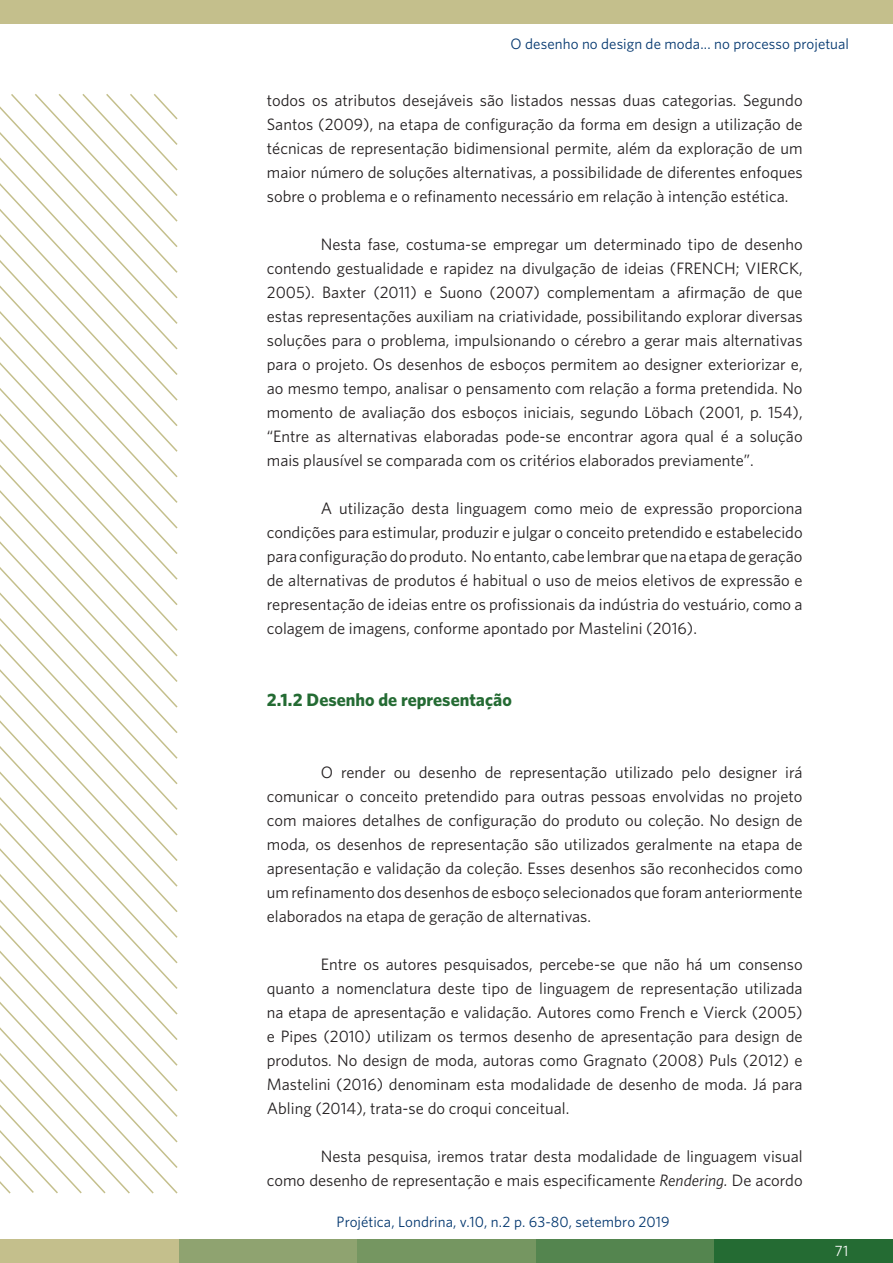
<style>
.page{position:relative;width:893px;height:1263px;background:#fff}
.page>*{position:absolute;margin:0;border:0;box-sizing:border-box;transform-origin:0 0}
.t1{font:700 18px "Whitney";color:#246b33}
.t2{font:16.5px/24px "Whitney";color:#231f20;text-align:justify}
.cabecalho{font:15px "Whitney";letter-spacing:.005em;color:#02366e}
.t3{font:15px "Whitney";color:#fff}
.s1{font-style:italic}
</style>
<div class="page">
<svg style="left:0;top:453px;width:177px;height:23px"></svg>
<svg style="left:0;top:476px;width:178px;height:25px"></svg>
<svg style="left:0;top:501px;width:178px;height:26px"></svg>
<svg style="left:0;top:527px;width:178px;height:25px"></svg>
<svg style="left:0;top:552px;width:178px;height:26px"></svg>
<svg style="left:0;top:578px;width:178px;height:26px"></svg>
<svg style="left:0;top:604px;width:178px;height:25px"></svg>
<svg style="left:0;top:629px;width:178px;height:26px"></svg>
<svg style="left:0;top:655px;width:178px;height:25px"></svg>
<svg style="left:0;top:680px;width:178px;height:26px"></svg>
<svg style="left:0;top:706px;width:178px;height:25px"></svg>
<svg style="left:0;top:731px;width:178px;height:26px"></svg>
<svg style="left:0;top:757px;width:178px;height:26px"></svg>
<svg style="left:0;top:783px;width:178px;height:25px"></svg>
<svg style="left:0;top:808px;width:178px;height:386px"></svg>
<svg style="left:0;top:834px;width:155px;height:360px"></svg>
<svg style="left:0;top:94px;width:178px;height:359px"></svg>
<svg style="left:0;top:859px;width:131px;height:335px"></svg>
<div style="left:179px;top:1239px;width:178px;height:24px;background:#8fa370"></div>
<div style="left:0;top:1239px;width:179px;height:24px;background:#c4bf8c"></div>
<div style="left:0;top:0;width:893px;height:23px;background:#c4bf8c"></div>
<div style="left:357px;top:1239px;width:179px;height:24px;background:#759661"></div>
<div style="left:536px;top:1239px;width:178px;height:24px;background:#54854f"></div>
<div style="left:714px;top:1239px;width:179px;height:24px;background:#246b33"></div>
<p class="cabecalho" style="left:511px;top:34px;width:340px">O desenho no design de moda... no processo projetual</p>
<p class="t2" style="left:267px;top:88px;width:537px">todos os atributos desejáveis são listados nessas duas categorias. Segundo Santos (2009), na etapa de configuração da forma em design a utilização de técnicas de representação bidimensional permite, além da exploração de um maior número de soluções alternativas, a possibilidade de diferentes enfoques sobre o problema e o refinamento necessário em relação à intenção estética.</p>
<p class="t2" style="left:267px;top:232px;width:537px;text-indent:54px">Nesta fase, costuma-se empregar um determinado tipo de desenho contendo gestualidade e rapidez na divulgação de ideias (FRENCH; VIERCK, 2005). Baxter (2011) e Suono (2007) complementam a afirmação de que estas representações auxiliam na criatividade, possibilitando explorar diversas soluções para o problema, impulsionando o cérebro a gerar mais alternativas para o projeto. Os desenhos de esboços permitem ao designer exteriorizar e, ao mesmo tempo, analisar o pensamento com relação a forma pretendida. No momento de avaliação dos esboços iniciais, segundo Löbach (2001, p. 154), “Entre as alternativas elaboradas pode-se encontrar agora qual é a solução mais plausível se comparada com os critérios elaborados previamente”.</p>
<p class="t2" style="left:267px;top:496px;width:537px;text-indent:54px">A utilização desta linguagem como meio de expressão proporciona condições para estimular, produzir e julgar o conceito pretendido e estabelecido para configuração do produto. No entanto, cabe lembrar que na etapa de geração de alternativas de produtos é habitual o uso de meios eletivos de expressão e representação de ideias entre os profissionais da indústria do vestuário, como a colagem de imagens, conforme apontado por Mastelini (2016).</p>
<p class="t1" style="left:267px;top:688px;width:246px">2.1.2 Desenho de representação</p>
<p class="t2" style="left:267px;top:760px;width:537px;text-indent:54px">O render ou desenho de representação utilizado pelo designer irá comunicar o conceito pretendido para outras pessoas envolvidas no projeto com maiores detalhes de configuração do produto ou coleção. No design de moda, os desenhos de representação são utilizados geralmente na etapa de apresentação e validação da coleção. Esses desenhos são reconhecidos como um refinamento dos desenhos de esboço selecionados que foram anteriormente elaborados na etapa de geração de alternativas.</p>
<p class="t2" style="left:267px;top:952px;width:537px;text-indent:54px">Entre os autores pesquisados, percebe-se que não há um consenso quanto a nomenclatura deste tipo de linguagem de representação utilizada na etapa de apresentação e validação. Autores como French e Vierck (2005) e Pipes (2010) utilizam os termos desenho de apresentação para design de produtos. No design de moda, autoras como Gragnato (2008) Puls (2012) e Mastelini (2016) denominam esta modalidade de desenho de moda. Já para Abling (2014), trata-se do croqui conceitual.</p>
<p class="t2" style="left:267px;top:1144px;width:537px;text-align:right">Nesta pesquisa, iremos tratar desta modalidade de linguagem visual<br>como desenho de representação e mais especificamente <span class="s1">Rendering.</span> De acordo</p>
<p class="cabecalho" style="left:337px;top:1212px;width:335px">Projética, Londrina, v.10, n.2 p. 63-80, setembro 2019</p>
<p class="t3" style="left:835px;top:1241px;width:15px">71</p>
</div>
